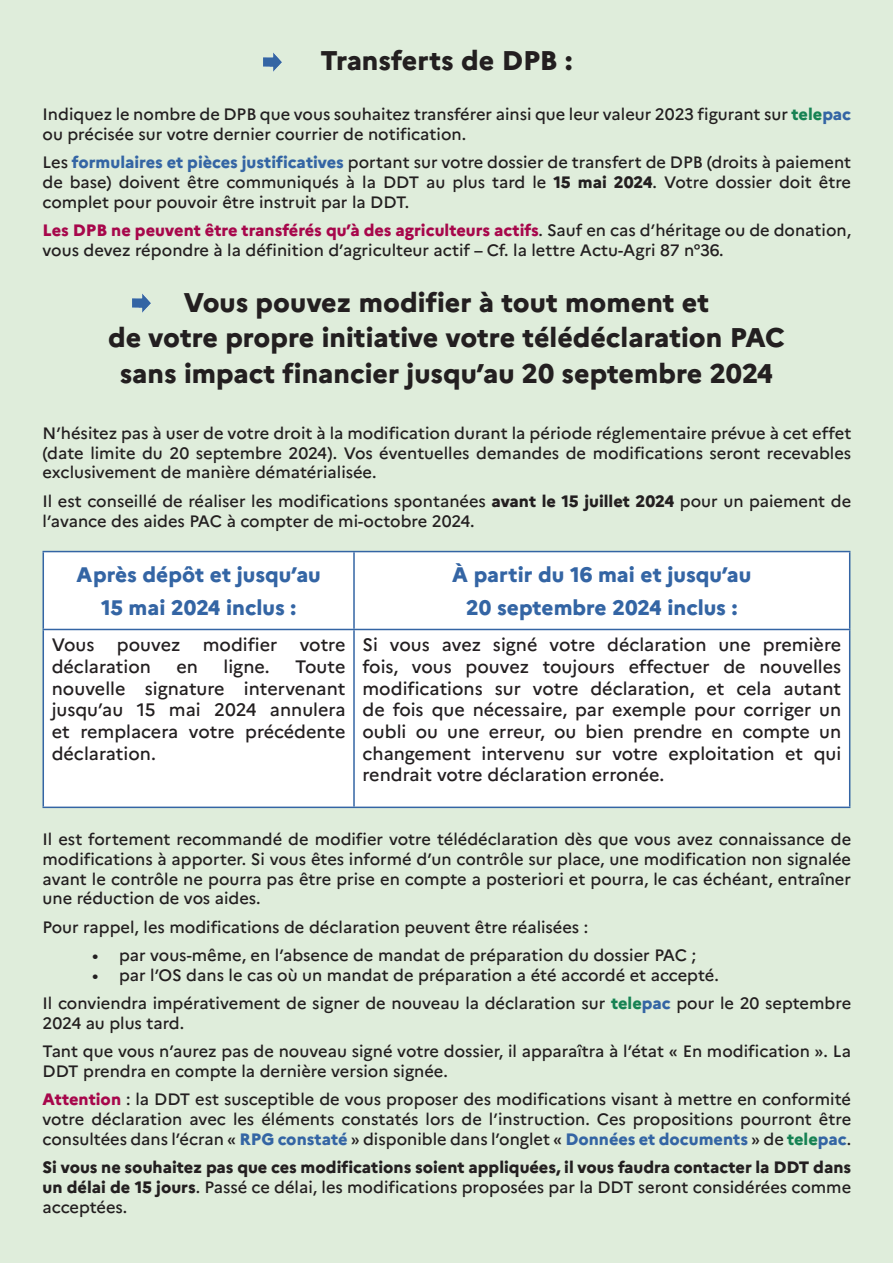
<style>
.page{position:relative;width:893px;height:1263px;background:#dfeddb}
.page>*{position:absolute;margin:0;border:0;box-sizing:border-box;transform-origin:0 0}
.contenu{font:800 27px "Marianne";color:#231f20}
.t1{font:800 21px "Marianne";color:#3465a4}
.t2{font:500 18px/21.6px "Marianne";color:#231f20;text-align:justify}
.contenu-2{font:500 16.5px/19.8px "Marianne";color:#231f20}
.contenu-3{font:800 16.5px/19.8px "Marianne";color:#231f20;text-align:justify}
.s1{font-weight:800;color:#168253}
.s2{font-weight:800;color:#3465a4}
.s3{font-weight:800}
.s4{font-weight:800;color:#a7074b}
.s5{font-weight:500}
</style>
<div class="page">
<hr style="left:0;top:0;width:1px;height:1263px;background:#d6e8d0">
<img style="left:263px;top:52px;width:19px;height:20px">
<img style="left:132px;top:293px;width:19px;height:20px">
<div style="left:44px;top:552px;width:805px;height:254px;background:#fff"></div>
<hr style="left:43px;top:551px;width:311px;height:1px;background:#3465a4">
<hr style="left:43px;top:552px;width:1px;height:77px;background:#3465a4">
<hr style="left:354px;top:551px;width:496px;height:1px;background:#3465a4">
<hr style="left:353px;top:552px;width:2px;height:77px;background:#3465a4">
<hr style="left:849px;top:552px;width:1px;height:77px;background:#3465a4">
<hr style="left:43px;top:629px;width:311px;height:1px;background:#3465a4">
<hr style="left:43px;top:630px;width:1px;height:176px;background:#3465a4">
<hr style="left:354px;top:629px;width:496px;height:1px;background:#3465a4">
<hr style="left:353px;top:630px;width:2px;height:176px;background:#3465a4">
<hr style="left:849px;top:630px;width:1px;height:176px;background:#3465a4">
<hr style="left:43px;top:806px;width:311px;height:2px;background:#3465a4">
<hr style="left:354px;top:806px;width:496px;height:2px;background:#3465a4">
<p class="contenu" style="left:320px;top:44px;width:253px">Transferts de DPB :</p>
<p class="contenu-2" style="left:43px;top:104px;width:810px">Indiquez le nombre de DPB que vous souhaitez transférer ainsi que leur valeur 2023 figurant sur <span class="s1">tele</span><span class="s2">pac </span>ou précisée sur votre dernier courrier de notification.</p>
<p class="contenu-2" style="left:43px;top:152px;width:810px;text-align:justify">Les <span class="s2">formulaires et pièces justificatives</span> portant sur votre dossier de transfert de DPB (droits à paiement de base) doivent être communiqués à la DDT au plus tard le <span class="s3">15 mai 2024</span>. Votre dossier doit être complet pour pouvoir être instruit par la DDT.</p>
<p class="contenu-2" style="left:43px;top:220px;width:810px"><span class="s4">Les DPB ne peuvent être transférés qu’à des agriculteurs actifs</span>. Sauf en cas d’héritage ou de donation, vous devez répondre à la définition d’agriculteur actif – Cf. la lettre Actu-Agri 87 n°36.</p>
<p class="contenu" style="left:184px;top:286px;width:527px">Vous pouvez modifier à tout moment et</p>
<p class="contenu" style="left:108px;top:321px;width:678px">de votre propre initiative votre télédéclaration PAC</p>
<p class="contenu" style="left:120px;top:357px;width:655px">sans impact financier jusqu’au 20 septembre 2024</p>
<p class="contenu-2" style="left:43px;top:423px;width:810px;text-align:justify">N’hésitez pas à user de votre droit à la modification durant la période réglementaire prévue à cet effet (date limite du 20 septembre 2024). Vos éventuelles demandes de modifications seront recevables exclusivement de manière dématérialisée.</p>
<p class="contenu-2" style="left:43px;top:491px;width:810px">Il est conseillé de réaliser les modifications spontanées <span class="s3">avant le 15 juillet 2024</span> pour un paiement de l’avance des aides PAC à compter de mi-octobre 2024.</p>
<p class="t1" style="left:76px;top:561px;width:246px">Après dépôt et jusqu’au</p>
<p class="t1" style="left:101px;top:595px;width:197px">15 mai 2024 inclus :</p>
<p class="t1" style="left:452px;top:561px;width:301px">À partir du 16 mai et jusqu’au</p>
<p class="t1" style="left:466px;top:595px;width:273px">20 septembre 2024 inclus :</p>
<p class="t2" style="left:52px;top:634px;width:295px">Vous pouvez modifier votre déclaration</p>
<p class="t2" style="left:177px;top:656px;width:23px">en</p>
<p class="t2" style="left:224px;top:656px;width:48px">ligne.</p>
<p class="t2" style="left:52px;top:656px;width:295px;text-indent:243px">Toute nouvelle signature intervenant jusqu’au 15 mai 2024 annulera et remplacera votre précédente déclaration.</p>
<p class="t2" style="left:362px;top:634px;width:480px">Si vous avez signé votre déclaration une première fois, vous pouvez toujours effectuer de nouvelles modifications sur votre déclaration, et cela autant de fois que nécessaire, par exemple pour corriger un oubli ou une erreur, ou bien prendre en compte un changement intervenu sur votre exploitation et qui rendrait votre déclaration erronée.</p>
<p class="contenu-2" style="left:43px;top:829px;width:810px;text-align:justify">Il est fortement recommandé de modifier votre télédéclaration dès que vous avez connaissance de modifications à apporter. Si vous êtes informé d’un contrôle sur place, une modification non signalée avant le contrôle ne pourra pas être prise en compte a posteriori et pourra, le cas échéant, entraîner une réduction de vos aides.</p>
<p class="contenu-2" style="left:43px;top:917px;width:547px">Pour rappel, les modifications de déclaration peuvent être réalisées :</p>
<p class="contenu-2" style="left:92px;top:945px;width:606px">• par vous-même, en l’absence de mandat de préparation du dossier PAC ;</p>
<p class="contenu-2" style="left:92px;top:965px;width:628px">• par l’OS dans le cas où un mandat de préparation a été accordé et accepté.</p>
<p class="contenu-2" style="left:43px;top:993px;width:810px">Il conviendra impérativement de signer de nouveau la déclaration sur <span class="s1">tele</span><span class="s2">pac</span> pour le 20 septembre<br>2024 au plus tard.</p>
<p class="contenu-2" style="left:43px;top:1041px;width:810px">Tant que vous n’aurez pas de nouveau signé votre dossier, il apparaîtra à l’état « En modification ». La<br>DDT prendra en compte la dernière version signée.</p>
<p class="contenu-2" style="left:43px;top:1089px;width:810px;text-align:justify"><span class="s4">Attention</span> : la DDT est susceptible de vous proposer des modifications visant à mettre en conformité votre déclaration avec les éléments constatés lors de l’instruction. Ces propositions pourront être consultées dans l’écran « <span class="s2">RPG constaté</span> » disponible dans l’onglet « <span class="s2">Données et documents</span> » de <span class="s1">tele</span><span class="s2">pac</span>.</p>
<p class="contenu-3" style="left:43px;top:1157px;width:810px">Si vous ne souhaitez pas que ces modifications soient appliquées, il vous faudra contacter la DDT dans un délai de 15 jours<span class="s5">. Passé ce délai, les modifications proposées par la DDT seront considérées comme acceptées.</span></p>
</div>
